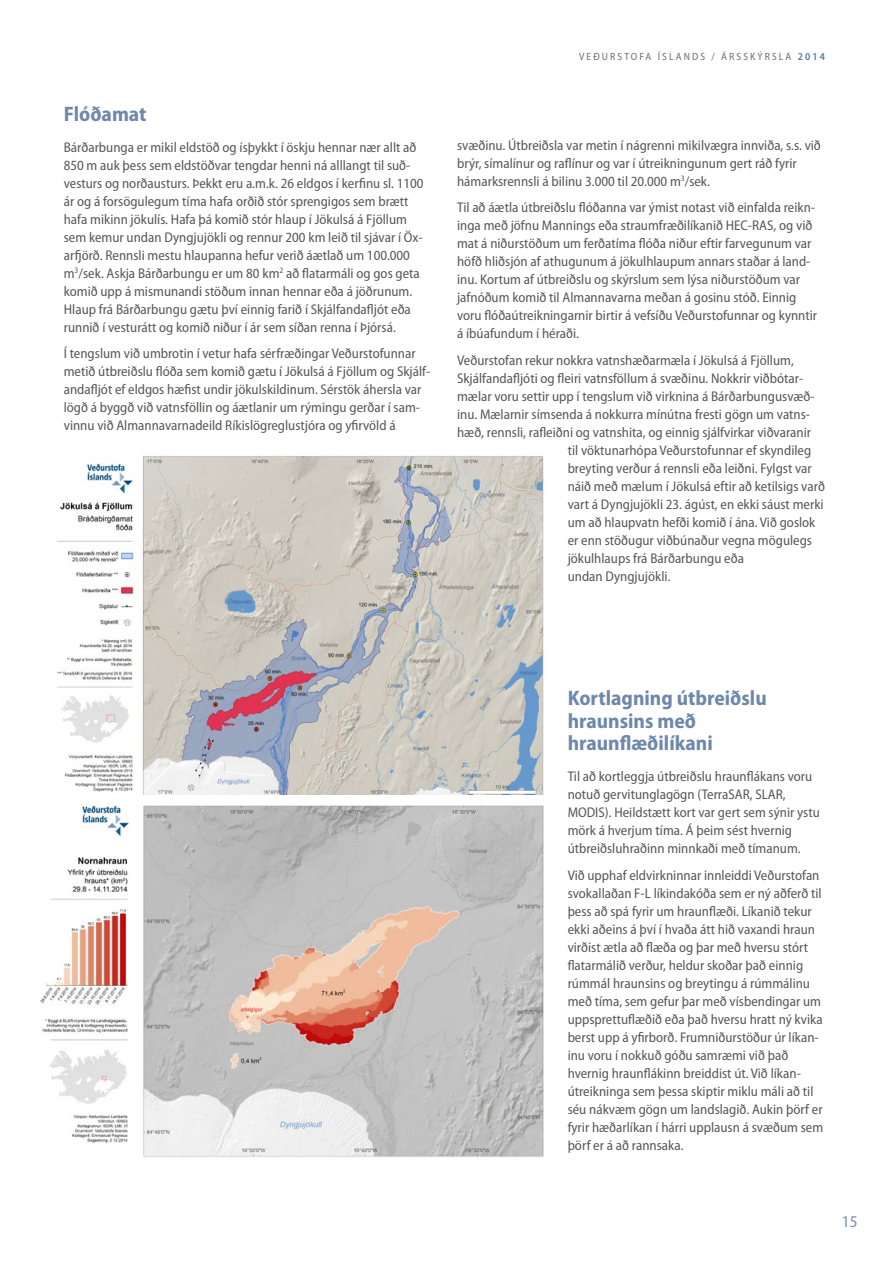
<style>
.page{position:relative;width:893px;height:1263px;background:#fff}
.page>*{position:absolute;margin:0;border:0;box-sizing:border-box;transform-origin:0 0}
.t1{font:700 semi-condensed 21px/22.5px "Myriad Pro";color:#6e88ab}
.t2{font:semi-condensed 16.5px "Myriad Pro";color:#7392b3}
.t3{font:semi-condensed 14.1px/18px "Myriad Pro";color:#575756}
.t4{font:semi-condensed 10.5px "Myriad Pro";letter-spacing:.2em;color:#706f6f}
.s1{font-weight:600;color:#517ba1}
</style>
<div class="page">
<img style="left:57px;top:455px;width:487px;height:340px">
<img style="left:40px;top:804px;width:504px;height:353px">
<h1 class="t1" style="left:64px;top:103px;width:84px">Flóðamat</h1>
<p class="t3" style="left:64px;top:138px;width:361px">Bárðarbunga er mikil eldstöð og ísþykkt í öskju hennar nær allt að 850 m auk þess sem eldstöðvar tengdar henni ná alllangt til suð&shy;vesturs og norðausturs. Þekkt eru a.m.k. 26 eldgos í kerfinu sl. 1100 ár og á forsögulegum tíma hafa orðið stór sprengigos sem brætt hafa mikinn jökulís. Hafa þá komið stór hlaup í Jökulsá á Fjöllum sem kemur undan Dyngjujökli og rennur 200 km leið til sjávar í Öx&shy;arfjörð. Rennsli mestu hlaupanna hefur verið áætlað um 100.000 m<sup>3</sup>/sek. Askja Bárðarbungu er um 80 km<sup>2</sup> að flatarmáli og gos geta komið upp á mismunandi stöðum innan hennar eða á jöðrunum.<br>Hlaup frá Bárðarbungu gætu því einnig farið í Skjálfandafljót eða runnið í vesturátt og komið niður í ár sem síðan renna í Þjórsá.</p>
<p class="t3" style="left:64px;top:345px;width:368px">Í tengslum við umbrotin í vetur hafa sérfræðingar Veðurstofunnar metið útbreiðslu flóða sem komið gætu í Jökulsá á Fjöllum og Skjálf&shy;andafljót ef eldgos hæfist undir jökulskildinum. Sérstök áhersla var lögð á byggð við vatnsföllin og áætlanir um rýmingu gerðar í sam&shy;vinnu við Almannavarnadeild Ríkislögreglustjóra og yfirvöld á</p>
<p class="t4" style="left:579px;top:50px;width:247px">VEÐURSTOFA ÍSLANDS / ÁRSSKÝRSLA <span class="s1">2014</span></p>
<p class="t3" style="left:457px;top:136px;width:365px">svæðinu. Útbreiðsla var metin í nágrenni mikilvægra innviða, s.s. við brýr, símalínur og raflínur og var í útreikningunum gert ráð fyrir hámarksrennsli á bilinu 3.000 til 20.000 m<sup>3</sup>/sek.</p>
<p class="t3" style="left:457px;top:199px;width:362px">Til að áætla útbreiðslu flóðanna var ýmist notast við einfalda reikn&shy;inga með jöfnu Mannings eða straumfræðilíkanið HEC-RAS, og við mat á niðurstöðum um ferðatíma flóða niður eftir farvegunum var höfð hliðsjón af athugunum á jökulhlaupum annars staðar á land&shy;inu. Kortum af útbreiðslu og skýrslum sem lýsa niðurstöðum var jafnóðum komið til Almannavarna meðan á gosinu stóð. Einnig voru flóðaútreikningarnir birtir á vefsíðu Veðurstofunnar og kynntir á íbúafundum í héraði.</p>
<p class="t3" style="left:457px;top:351px;width:338px">Veðurstofan rekur nokkra vatnshæðarmæla í Jökulsá á Fjöllum,</p>
<p class="t3" style="left:457px;top:369px;width:348px">Skjálfandafljóti og fleiri vatnsföllum á svæðinu. Nokkrir viðbótar-</p>
<p class="t3" style="left:457px;top:387px;width:359px">mælar voru settir upp í tengslum við virknina á Bárðarbungusvæð-</p>
<p class="t3" style="left:457px;top:405px;width:354px">inu. Mælarnir símsenda á nokkurra mínútna fresti gögn um vatns-</p>
<p class="t3" style="left:457px;top:423px;width:355px">hæð, rennsli, rafleiðni og vatnshita, og einnig sjálfvirkar viðvaranir</p>
<p class="t3" style="left:568px;top:441px;width:245px">til vöktunarhópa Veðurstofunnar ef skyndileg</p>
<p class="t3" style="left:568px;top:459px;width:246px">breyting verður á rennsli eða leiðni. Fylgst var</p>
<p class="t3" style="left:568px;top:477px;width:259px">náið með mælum í Jökulsá eftir að ketilsigs varð</p>
<p class="t3" style="left:568px;top:495px;width:257px">vart á Dyngjujökli 23. ágúst, en ekki sáust merki</p>
<p class="t3" style="left:568px;top:513px;width:249px">um að hlaupvatn hefði komið í ána. Við goslok</p>
<p class="t3" style="left:568px;top:531px;width:246px">er enn stöðugur viðbúnaður vegna mögulegs</p>
<p class="t3" style="left:568px;top:549px;width:178px">jökulhlaups frá Bárðarbungu eða</p>
<p class="t3" style="left:568px;top:567px;width:104px">undan Dyngjujökli.</p>
<h1 class="t1" style="left:568px;top:687px;width:201px">Kortlagning útbreiðslu hraunsins með hraunflæðilíkani</h1>
<p class="t3" style="left:568px;top:768px;width:254px">Til að kortleggja útbreiðslu hraunflákans voru notuð gervitunglagögn (TerraSAR, SLAR, MODIS). Heildstætt kort var gert sem sýnir ystu mörk á hverjum tíma. Á þeim sést hvernig útbreiðsluhraðinn minnkaði með tímanum.</p>
<p class="t3" style="left:568px;top:866px;width:257px">Við upphaf eldvirkninnar innleiddi Veðurstofan svokallaðan F-L líkindakóða sem er ný aðferð til þess að spá fyrir um hraunflæði. Líkanið tekur ekki aðeins á því í hvaða átt hið vaxandi hraun virðist ætla að flæða og þar með hversu stórt flatarmálið verður, heldur skoðar það einnig rúmmál hraunsins og breytingu á rúmmálinu með tíma, sem gefur þar með vísbendingar um uppsprettuflæðið eða það hversu hratt ný kvika berst upp á yfirborð. Frumniðurstöður úr líkan&shy;inu voru í nokkuð góðu samræmi við það hvernig hraunflákinn breiddist út. Við líkan&shy;útreikninga sem þessa skiptir miklu máli að til séu nákvæm gögn um landslagið. Aukin þörf er fyrir hæðarlíkan í hárri upplausn á svæðum sem þörf er á að rannsaka.</p>
<p class="t2" style="left:842px;top:1213px;width:17px">15</p>
</div>
